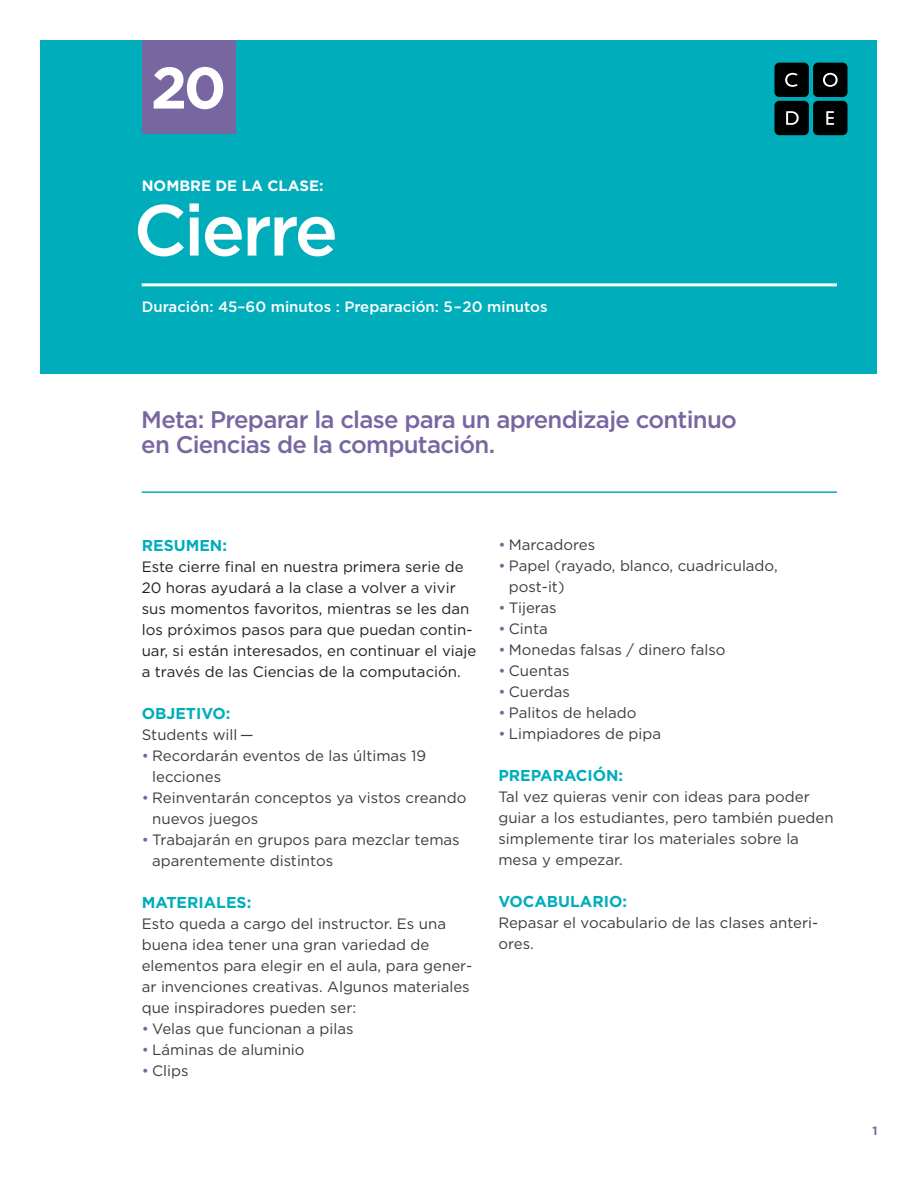
<style>
.page{position:relative;width:918px;height:1188px;background:#fff}
.page>*{position:absolute;margin:0;border:0;box-sizing:border-box;transform-origin:0 0}
.main_title{font:500 72px "Gotham";letter-spacing:-.04em;color:#fff}
.t1{font:700 58.5px "Gotham";color:#fff}
.main_goal{font:500 24px/25.5px "Gotham";letter-spacing:-.03em;color:#7866a1}
.body_text{font:700 15.75px "Gotham";color:#00adbb}
.non-bulleted_list{font:700 15.75px "Gotham";color:#00adbb}
.body_text-2{font:15px/21px "Gotham";color:#3c3c3c}
.t2{font:15px/21px "Gotham";color:#231f20}
.title_times{font:500 15px "Gotham";color:#fff}
.non-bulleted_list-2{font:15px/21px "Gotham";color:#3c3c3c}
.title_info{font:700 15px "Gotham";color:#fff}
.t3{font:700 12px "Gotham";color:#7866a1}
.s1{color:#7866a1}
</style>
<div class="page">
<div style="left:40px;top:40px;width:838px;height:334px;background:#00adbb"></div>
<div style="left:774px;top:63px;width:35px;height:34px;background:#000101;border-radius:5px"></div>
<div style="left:813px;top:63px;width:35px;height:34px;background:#000101;border-radius:5px"></div>
<div style="left:774px;top:101px;width:35px;height:34px;background:#000101;border-radius:5px"></div>
<div style="left:813px;top:101px;width:35px;height:34px;background:#000101;border-radius:5px"></div>
<svg style="left:823px;top:73px;width:15px;height:14px"></svg>
<svg style="left:786px;top:111px;width:13px;height:14px"></svg>
<svg style="left:826px;top:111px;width:8px;height:14px"></svg>
<svg style="left:785px;top:73px;width:12px;height:14px"></svg>
<hr style="left:142px;top:283px;width:695px;height:3px;background:#fff">
<hr style="left:142px;top:491px;width:695px;height:2px;background:#00adbb">
<div style="left:142px;top:40px;width:93px;height:94px;background:#7866a1"></div>
<p class="t1" style="left:151px;top:54px;width:77px">20</p>
<p class="title_info" style="left:142px;top:177px;width:183px">NOMBRE DE LA CLASE:</p>
<p class="main_title" style="left:134px;top:189px;width:206px">Cierre</p>
<p class="title_times" style="left:142px;top:298px;width:407px">Duración: 45–60 minutos : Preparación: 5–20 minutos</p>
<p class="main_goal" style="left:141px;top:406px;width:597px">Meta: Preparar la clase para un aprendizaje continuo en Ciencias de la computación.</p>
<p class="body_text" style="left:142px;top:536px;width:87px">RESUMEN:</p>
<p class="t2" style="left:142px;top:556px;width:336px">Este cierre final en nuestra primera serie de 20 horas ayudará a la clase a volver a vivir sus momentos favoritos, mientras se les dan los próximos pasos para que puedan contin&shy;uar, si están interesados, en continuar el viaje a través de las Ciencias de la computación.</p>
<p class="non-bulleted_list" style="left:142px;top:704px;width:90px">OBJETIVO:</p>
<p class="body_text-2" style="left:142px;top:724px;width:113px">Students will —</p>
<p class="body_text-2" style="left:152px;top:745px;width:276px;text-indent:-10px"><span class="s1">•</span> Recordarán eventos de las últimas 19 lecciones</p>
<p class="body_text-2" style="left:152px;top:787px;width:316px;text-indent:-10px"><span class="s1">•</span> Reinventarán conceptos ya vistos creando nuevos juegos</p>
<p class="body_text-2" style="left:152px;top:829px;width:309px;text-indent:-10px"><span class="s1">•</span> Trabajarán en grupos para mezclar temas aparentemente distintos</p>
<p class="body_text" style="left:142px;top:893px;width:111px">MATERIALES:</p>
<p class="body_text-2" style="left:142px;top:913px;width:332px">Esto queda a cargo del instructor. Es una buena idea tener una gran variedad de elementos para elegir en el aula, para gener&shy;ar invenciones creativas. Algunos materiales que inspiradores pueden ser:</p>
<p class="body_text-2" style="left:142px;top:1018px;width:213px"><span class="s1">•</span> Velas que funcionan a pilas</p>
<p class="body_text-2" style="left:142px;top:1039px;width:164px"><span class="s1">•</span> Láminas de aluminio</p>
<p class="body_text-2" style="left:142px;top:1060px;width:48px"><span class="s1">•</span> Clips</p>
<p class="body_text-2" style="left:498px;top:534px;width:98px"><span class="s1">•</span> Marcadores</p>
<p class="body_text-2" style="left:509px;top:555px;width:270px;text-indent:-10px"><span class="s1">•</span> Papel (rayado, blanco, cuadriculado, post-it)</p>
<p class="body_text-2" style="left:498px;top:597px;width:60px"><span class="s1">•</span> Tijeras</p>
<p class="body_text-2" style="left:498px;top:618px;width:51px"><span class="s1">•</span> Cinta</p>
<p class="body_text-2" style="left:498px;top:639px;width:229px"><span class="s1">•</span> Monedas falsas / dinero falso</p>
<p class="body_text-2" style="left:498px;top:660px;width:73px"><span class="s1">•</span> Cuentas</p>
<p class="body_text-2" style="left:498px;top:681px;width:73px"><span class="s1">•</span> Cuerdas</p>
<p class="body_text-2" style="left:498px;top:702px;width:140px"><span class="s1">•</span> Palitos de helado</p>
<p class="body_text-2" style="left:498px;top:723px;width:164px"><span class="s1">•</span> Limpiadores de pipa</p>
<p class="body_text" style="left:498px;top:767px;width:126px">PREPARACIÓN:</p>
<p class="body_text-2" style="left:498px;top:786px;width:337px">Tal vez quieras venir con ideas para poder guiar a los estudiantes, pero también pueden simplemente tirar los materiales sobre la mesa y empezar.</p>
<p class="non-bulleted_list" style="left:498px;top:893px;width:130px">VOCABULARIO:</p>
<p class="non-bulleted_list-2" style="left:498px;top:912px;width:321px">Repasar el vocabulario de las clases anteri&shy;ores.</p>
<p class="t3" style="left:872px;top:1124px;width:7px">1</p>
</div>
